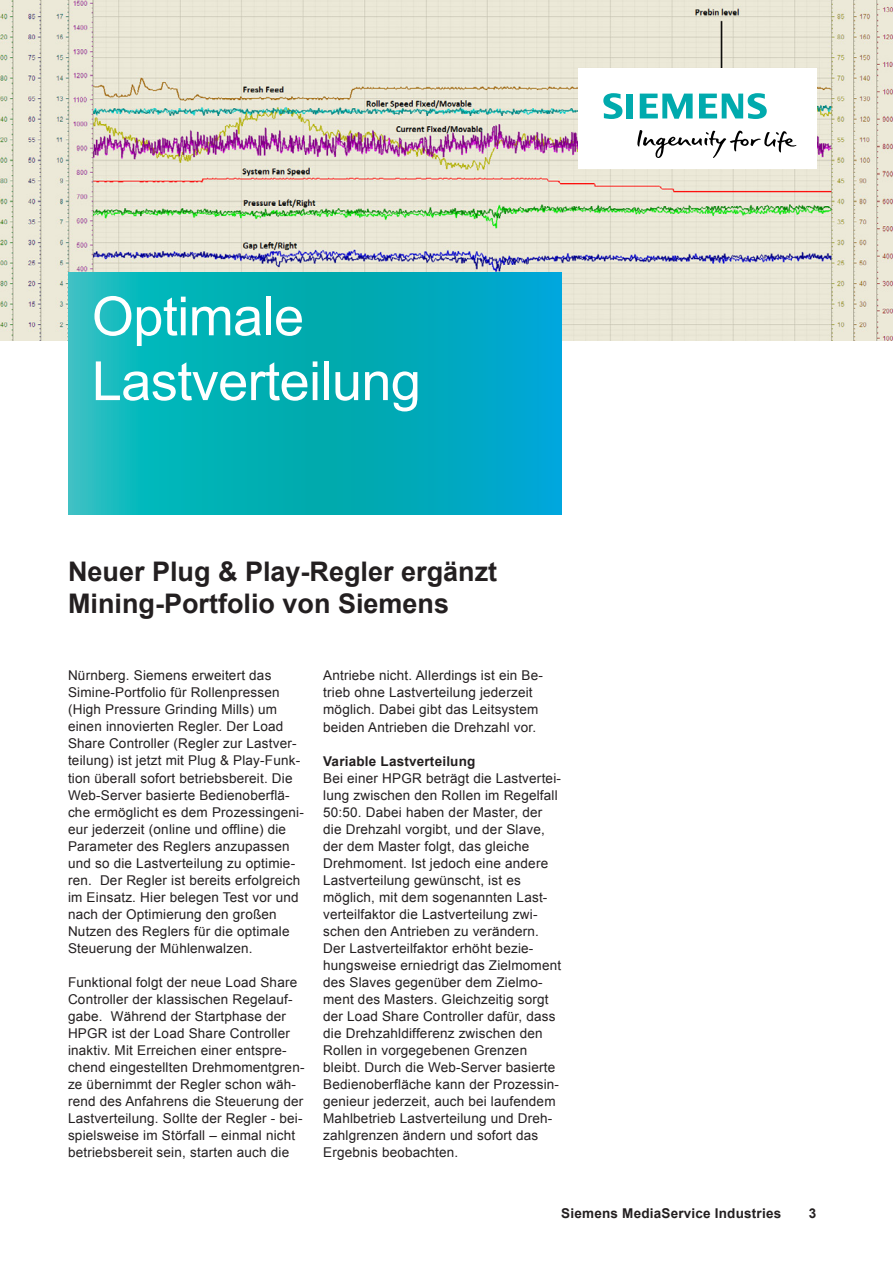
<style>
.page{position:relative;width:893px;height:1263px;background:#fff}
.page>*{position:absolute;margin:0;border:0;box-sizing:border-box;transform-origin:0 0}
.t1{font:54px/64.8px "Arial";letter-spacing:-.01em;color:#fff}
.t2{font:700 27px/32.4px "Arial";color:#231f20}
.t3{font:13.5px/17px "Arial";letter-spacing:.015em;color:#231f20}
.t4{font:700 13.5px "Arial";letter-spacing:.015em;color:#231f20}
</style>
<div class="page">
<img style="left:0;top:0;width:893px;height:340px">
<svg style="left:68px;top:272px;width:493px;height:243px;background:#07afbb"></svg>
<div style="left:578px;top:68px;width:238px;height:101px;background:#fff"></div>
<svg style="left:637px;top:130px;width:159px;height:28px"></svg>
<svg style="left:603px;top:93px;width:30px;height:26px"></svg>
<svg style="left:640px;top:94px;width:53px;height:25px"></svg>
<svg style="left:699px;top:93px;width:68px;height:26px"></svg>
<h1 class="t1" style="left:92px;top:284px;width:331px">Optimale<br>Lastverteilung</h1>
<h2 class="t2" style="left:68px;top:556px;width:431px">Neuer Plug &amp; Play-Regler ergänzt<br>Mining-Portfolio von Siemens</h2>
<p class="t3" style="left:68px;top:667px;width:237px">Nürnberg. Siemens erweitert das Simine-Portfolio für Rollenpressen (High Pressure Grinding Mills) um einen innovierten Regler. Der Load Share Controller (Regler zur Lastver&shy;teilung) ist jetzt mit Plug &amp; Play-Funk&shy;tion überall sofort betriebsbereit. Die Web-Server basierte Bedienoberflä&shy;che ermöglicht es dem Prozessingeni&shy;eur jederzeit (online und offline) die Parameter des Reglers anzupassen und so die Lastverteilung zu optimie&shy;ren. Der Regler ist bereits erfolgreich im Einsatz. Hier belegen Test vor und nach der Optimierung den großen Nutzen des Reglers für die optimale Steuerung der Mühlenwalzen.</p>
<p class="t3" style="left:68px;top:973px;width:238px">Funktional folgt der neue Load Share Controller der klassischen Regelauf&shy;gabe. Während der Startphase der HPGR ist der Load Share Controller inaktiv. Mit Erreichen einer entspre&shy;chend eingestellten Drehmomentgren&shy;ze übernimmt der Regler schon wäh&shy;rend des Anfahrens die Steuerung der Lastverteilung. Sollte der Regler - bei&shy;spielsweise im Störfall – einmal nicht betriebsbereit sein, starten auch die</p>
<p class="t3" style="left:323px;top:667px;width:221px">Antriebe nicht. Allerdings ist ein Be&shy;trieb ohne Lastverteilung jederzeit möglich. Dabei gibt das Leitsystem beiden Antrieben die Drehzahl vor.</p>
<p class="t4" style="left:323px;top:752px;width:154px">Variable Lastverteilung</p>
<p class="t3" style="left:323px;top:769px;width:240px">Bei einer HPGR beträgt die Lastvertei&shy;lung zwischen den Rollen im Regelfall 50:50. Dabei haben der Master, der die Drehzahl vorgibt, und der Slave, der dem Master folgt, das gleiche Drehmoment. Ist jedoch eine andere Lastverteilung gewünscht, ist es möglich, mit dem sogenannten Last&shy;verteilfaktor die Lastverteilung zwi&shy;schen den Antrieben zu verändern.<br>Der Lastverteilfaktor erhöht bezie&shy;hungsweise erniedrigt das Zielmoment des Slaves gegenüber dem Zielmo&shy;ment des Masters. Gleichzeitig sorgt der Load Share Controller dafür, dass die Drehzahldifferenz zwischen den Rollen in vorgegebenen Grenzen bleibt. Durch die Web-Server basierte Bedienoberfläche kann der Prozessin&shy;genieur jederzeit, auch bei laufendem Mahlbetrieb Lastverteilung und Dreh&shy;zahlgrenzen ändern und sofort das Ergebnis beobachten.</p>
<p class="t4" style="left:561px;top:1204px;width:221px">Siemens MediaService Industries</p>
<p class="t4" style="left:809px;top:1204px;width:9px">3</p>
</div>
